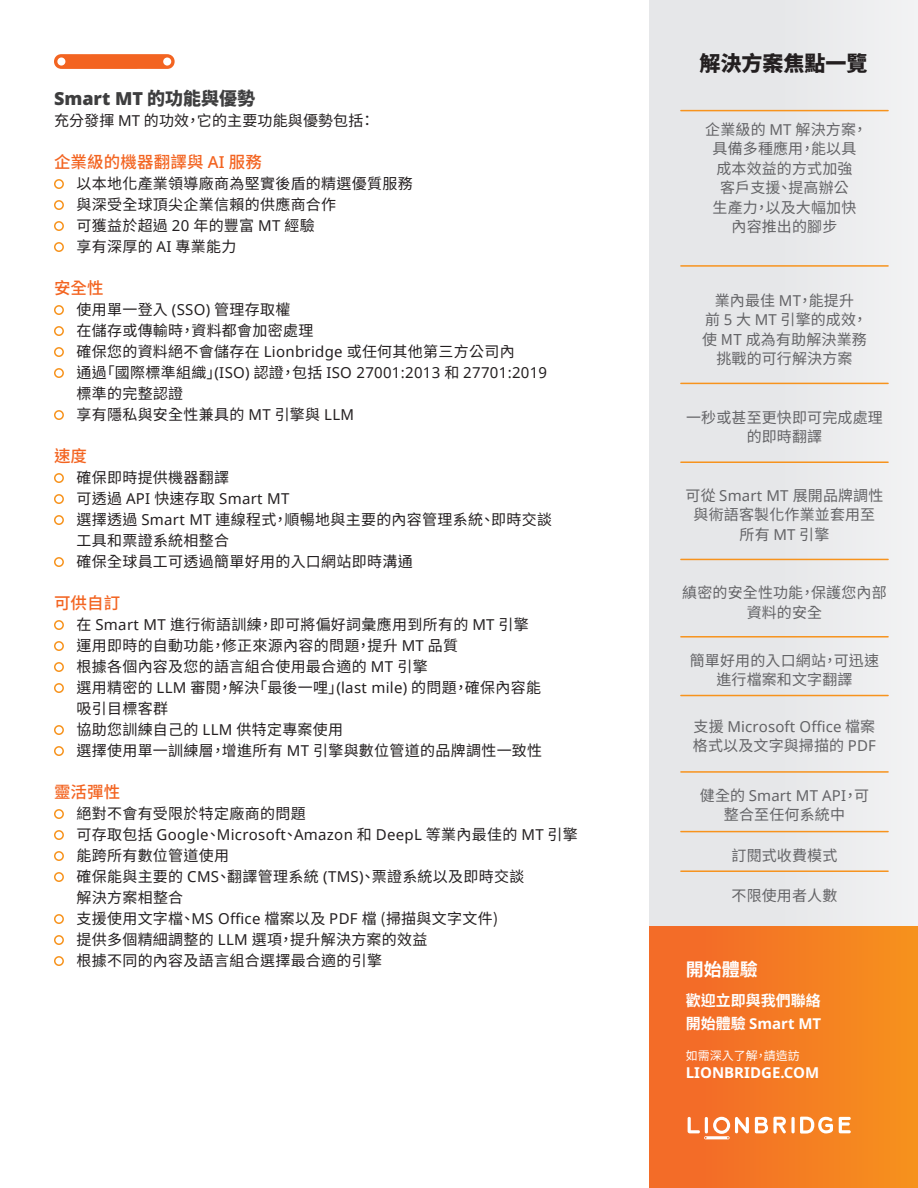
<style>
.page{position:relative;width:918px;height:1188px;background:#fff}
.page>*{position:absolute;margin:0;border:0;box-sizing:border-box;transform-origin:0 0}
.Lion_Intro{font:900 21px "Noto Sans CJ Ktc";color:#231f20}
.Lion_Intro-2{font:900 18px "Noto Sans";color:#3e3e3f}
.t1{font:700 18px "Noto Sans CJ Ktc";color:#fff}
.Lion_Intro-3{font:500 16.5px "Noto Sans CJ Ktc";letter-spacing:.01em;color:#f36421}
.Lion_Intro-4{font:15px/21px "Noto Sans CJ Ktc";letter-spacing:.02em;color:#231f20}
.Lion_Intro-5{font:15px/19.5px "Noto Sans CJ Ktc";letter-spacing:.01em;color:#636366;text-align:center}
.Lion_Intro-6{font:15px/21px "Noto Sans";letter-spacing:.02em;color:#231f20}
.Lion_Intro-7{font:15px/19.5px "Noto Sans";letter-spacing:.01em;color:#636366}
.t2{font:700 15px/22.5px "Noto Sans CJ Ktc";color:#fff}
.t3{font:700 15px "Noto Sans";color:#fff}
.t4{font:12px "Noto Sans CJ Ktc";color:#fff}
.s1{font-family:"Noto Sans CJ Ktc"}
.s2{font-family:"Noto Sans"}
</style>
<div class="page">
<div style="left:649px;top:0;width:269px;height:1188px;background:#e6e7e9"></div>
<div style="left:775px;top:0;width:143px;height:1188px;background:#ecedee"></div>
<div style="left:649px;top:927px;width:269px;height:261px;background:#f36c28"></div>
<div style="left:701px;top:927px;width:217px;height:261px;background:linear-gradient(to right,#f36c28,#f6921c)"></div>
<div style="left:54px;top:179px;width:10px;height:10px;border:2px solid #f7931d;border-radius:50%"></div>
<div style="left:54px;top:200px;width:10px;height:10px;border:2px solid #f7931d;border-radius:50%"></div>
<div style="left:54px;top:221px;width:10px;height:10px;border:2px solid #f7931d;border-radius:50%"></div>
<div style="left:54px;top:242px;width:10px;height:10px;border:2px solid #f7931d;border-radius:50%"></div>
<div style="left:54px;top:305px;width:10px;height:10px;border:2px solid #f7931d;border-radius:50%"></div>
<div style="left:54px;top:326px;width:10px;height:10px;border:2px solid #f7931d;border-radius:50%"></div>
<div style="left:54px;top:347px;width:10px;height:10px;border:2px solid #f7931d;border-radius:50%"></div>
<div style="left:54px;top:368px;width:10px;height:10px;border:2px solid #f7931d;border-radius:50%"></div>
<div style="left:54px;top:410px;width:10px;height:10px;border:2px solid #f7931d;border-radius:50%"></div>
<div style="left:54px;top:473px;width:10px;height:10px;border:2px solid #f7931d;border-radius:50%"></div>
<div style="left:54px;top:494px;width:10px;height:10px;border:2px solid #f7931d;border-radius:50%"></div>
<div style="left:54px;top:515px;width:10px;height:10px;border:2px solid #f7931d;border-radius:50%"></div>
<div style="left:54px;top:557px;width:10px;height:10px;border:2px solid #f7931d;border-radius:50%"></div>
<div style="left:54px;top:620px;width:10px;height:10px;border:2px solid #f7931d;border-radius:50%"></div>
<div style="left:54px;top:641px;width:10px;height:10px;border:2px solid #f7931d;border-radius:50%"></div>
<div style="left:54px;top:662px;width:10px;height:10px;border:2px solid #f7931d;border-radius:50%"></div>
<div style="left:54px;top:683px;width:10px;height:10px;border:2px solid #f7931d;border-radius:50%"></div>
<div style="left:54px;top:725px;width:10px;height:10px;border:2px solid #f7931d;border-radius:50%"></div>
<div style="left:54px;top:746px;width:10px;height:10px;border:2px solid #f7931d;border-radius:50%"></div>
<div style="left:54px;top:809px;width:10px;height:10px;border:2px solid #f7931d;border-radius:50%"></div>
<div style="left:54px;top:830px;width:10px;height:10px;border:2px solid #f7931d;border-radius:50%"></div>
<div style="left:54px;top:851px;width:10px;height:10px;border:2px solid #f7931d;border-radius:50%"></div>
<div style="left:54px;top:872px;width:10px;height:10px;border:2px solid #f7931d;border-radius:50%"></div>
<div style="left:54px;top:914px;width:10px;height:10px;border:2px solid #f7931d;border-radius:50%"></div>
<div style="left:54px;top:935px;width:10px;height:10px;border:2px solid #f7931d;border-radius:50%"></div>
<div style="left:54px;top:956px;width:10px;height:10px;border:2px solid #f7931d;border-radius:50%"></div>
<svg style="left:54px;top:54px;width:121px;height:15px;background:#f47337"></svg>
<hr style="left:681px;top:265px;width:207px;height:2px;background:#f7931d">
<hr style="left:681px;top:110px;width:207px;height:1px;background:#f7931d">
<hr style="left:681px;top:383px;width:207px;height:1px;background:#f7931d">
<hr style="left:681px;top:461px;width:207px;height:2px;background:#f7931d">
<hr style="left:681px;top:559px;width:207px;height:1px;background:#f7931d">
<hr style="left:681px;top:636px;width:207px;height:2px;background:#f7931d">
<hr style="left:681px;top:695px;width:207px;height:1px;background:#f7931d">
<hr style="left:681px;top:771px;width:207px;height:2px;background:#f7931d">
<hr style="left:681px;top:831px;width:207px;height:1px;background:#f7931d">
<hr style="left:681px;top:870px;width:207px;height:2px;background:#f7931d">
<svg style="left:688px;top:1117px;width:61px;height:22px"></svg>
<svg style="left:755px;top:1117px;width:78px;height:17px"></svg>
<svg style="left:839px;top:1117px;width:12px;height:16px"></svg>
<p class="Lion_Intro-2" style="left:54px;top:85px;width:203px">Smart MT <span class="s1">的功能與優勢</span></p>
<p class="Lion_Intro-4" style="left:54px;top:110px;width:322px">充分發揮 <span class="s2">MT</span> 的功效，它的主要功能與優勢包括：</p>
<p class="Lion_Intro-3" style="left:54px;top:153px;width:209px">企業級的機器翻譯與 <span class="s2">AI</span> 服務</p>
<p class="Lion_Intro-4" style="left:76px;top:173px;width:338px">以本地化產業領導廠商為堅實後盾的精選優質服務</p>
<p class="Lion_Intro-4" style="left:76px;top:194px;width:261px">與深受全球頂尖企業信賴的供應商合作</p>
<p class="Lion_Intro-4" style="left:76px;top:215px;width:240px">可獲益於超過 <span class="s2">20</span> 年的豐富 <span class="s2">MT</span> 經驗</p>
<p class="Lion_Intro-4" style="left:76px;top:236px;width:161px">享有深厚的 <span class="s2">AI</span> 專業能力</p>
<p class="Lion_Intro-3" style="left:54px;top:279px;width:51px">安全性</p>
<p class="Lion_Intro-4" style="left:76px;top:299px;width:215px">使用單一登入 <span class="s2">(SSO)</span> 管理存取權</p>
<p class="Lion_Intro-4" style="left:76px;top:320px;width:239px">在儲存或傳輸時，資料都會加密處理</p>
<p class="Lion_Intro-4" style="left:76px;top:341px;width:440px">確保您的資料絕不會儲存在 <span class="s2">Lionbridge</span> 或任何其他第三方公司內</p>
<p class="Lion_Intro-6" style="left:76px;top:362px;width:472px"><span class="s1">通過「國際標準組織」</span>(ISO) <span class="s1">認證，包括</span> ISO 27001:2013 <span class="s1">和</span> 27701:2019<span class="s1">標準的完整認證</span></p>
<p class="Lion_Intro-4" style="left:76px;top:404px;width:279px">享有隱私與安全性兼具的 <span class="s2">MT</span> 引擎與 <span class="s2">LLM</span></p>
<p class="Lion_Intro-3" style="left:54px;top:447px;width:35px">速度</p>
<p class="Lion_Intro-4" style="left:76px;top:467px;width:154px">確保即時提供機器翻譯</p>
<p class="Lion_Intro-6" style="left:76px;top:488px;width:214px"><span class="s1">可透過</span> API <span class="s1">快速存取</span> Smart MT</p>
<p class="Lion_Intro-4" style="left:76px;top:509px;width:477px">選擇透過 <span class="s2">Smart MT</span> 連線程式，順暢地與主要的內容管理系統、即時交談工具和票證系統相整合</p>
<p class="Lion_Intro-4" style="left:76px;top:551px;width:338px">確保全球員工可透過簡單好用的入口網站即時溝通</p>
<p class="Lion_Intro-3" style="left:54px;top:594px;width:68px">可供自訂</p>
<p class="Lion_Intro-4" style="left:76px;top:614px;width:454px">在 <span class="s2">Smart MT</span> 進行術語訓練，即可將偏好詞彙應用到所有的 <span class="s2">MT</span> 引擎</p>
<p class="Lion_Intro-4" style="left:76px;top:635px;width:383px">運用即時的自動功能，修正來源內容的問題，提升 <span class="s2">MT</span> 品質</p>
<p class="Lion_Intro-4" style="left:76px;top:656px;width:353px">根據各個內容及您的語言組合使用最合適的 <span class="s2">MT</span> 引擎</p>
<p class="Lion_Intro-4" style="left:76px;top:677px;width:466px">選用精密的 <span class="s2">LLM</span> 審閱，解決「最後一哩」<span class="s2">(last mile)</span> 的問題，確保內容能吸引目標客群</p>
<p class="Lion_Intro-4" style="left:76px;top:719px;width:268px">協助您訓練自己的 <span class="s2">LLM</span> 供特定專案使用</p>
<p class="Lion_Intro-4" style="left:76px;top:740px;width:467px">選擇使用單一訓練層，增進所有 <span class="s2">MT</span> 引擎與數位管道的品牌調性一致性</p>
<p class="Lion_Intro-3" style="left:54px;top:783px;width:68px">靈活彈性</p>
<p class="Lion_Intro-4" style="left:76px;top:803px;width:231px">絕對不會有受限於特定廠商的問題</p>
<p class="Lion_Intro-6" style="left:76px;top:824px;width:503px"><span class="s1">可存取包括</span> Google<span class="s1">、</span>Microsoft<span class="s1">、</span>Amazon <span class="s1">和</span> DeepL <span class="s1">等業內最佳的</span> MT <span class="s1">引擎</span></p>
<p class="Lion_Intro-4" style="left:76px;top:845px;width:154px">能跨所有數位管道使用</p>
<p class="Lion_Intro-4" style="left:76px;top:866px;width:449px">確保能與主要的 <span class="s2">CMS</span>、翻譯管理系統 <span class="s2">(TMS)</span>、票證系統以及即時交談解決方案相整合</p>
<p class="Lion_Intro-4" style="left:76px;top:908px;width:423px">支援使用文字檔、<span class="s2">MS Office</span> 檔案以及 <span class="s2">PDF</span> 檔 (掃描與文字文件)</p>
<p class="Lion_Intro-4" style="left:76px;top:929px;width:353px">提供多個精細調整的 <span class="s2">LLM</span> 選項，提升解決方案的效益</p>
<p class="Lion_Intro-4" style="left:76px;top:950px;width:307px">根據不同的內容及語言組合選擇最合適的引擎</p>
<p class="Lion_Intro" style="left:700px;top:51px;width:169px">解決方案焦點一覽</p>
<p class="Lion_Intro-5" style="left:705px;top:120px;width:164px">企業級的 <span class="s2">MT</span> 解決方案，具備多種應用，能以具成本效益的方式加強<br>客戶支援、提高辦公<br>生產力，以及大幅加快內容推出的腳步</p>
<p class="Lion_Intro-5" style="left:702px;top:291px;width:167px">業內最佳 <span class="s2">MT</span>，能提升<br>前 <span class="s2">5</span> 大 <span class="s2">MT</span> 引擎的成效，使 MT 成為有助解決業務挑戰的可行解決方案</p>
<p class="Lion_Intro-5" style="left:686px;top:408px;width:198px">一秒或甚至更快即可完成處理的即時翻譯</p>
<p class="Lion_Intro-5" style="left:686px;top:486px;width:199px">可從 <span class="s2">Smart MT</span> 展開品牌調性與術語客製化作業並套用至所有 <span class="s2">MT</span> 引擎</p>
<p class="Lion_Intro-5" style="left:682px;top:583px;width:206px">縝密的安全性功能，保護您內部資料的安全</p>
<p class="Lion_Intro-5" style="left:690px;top:651px;width:191px">簡單好用的入口網站，可迅速進行檔案和文字翻譯</p>
<p class="Lion_Intro-7" style="left:693px;top:716px;width:185px"><span class="s1">支援</span> Microsoft Office <span class="s1">檔案格式以及文字與掃描的</span> PDF</p>
<p class="Lion_Intro-5" style="left:700px;top:786px;width:171px">健全的 <span class="s2">Smart MT API</span>，可整合至任何系統中</p>
<p class="Lion_Intro-5" style="left:732px;top:846px;width:107px">訂閱式收費模式</p>
<p class="Lion_Intro-5" style="left:732px;top:886px;width:107px">不限使用者人數</p>
<p class="t1" style="left:686px;top:959px;width:73px">開始體驗</p>
<p class="t2" style="left:686px;top:990px;width:137px">歡迎立即與我們聯絡開始體驗 <span class="s2">Smart MT</span></p>
<p class="t4" style="left:686px;top:1049px;width:115px">如需深入了解，請造訪</p>
<p class="t3" style="left:686px;top:1062px;width:135px">LIONBRIDGE.COM</p>
</div>
